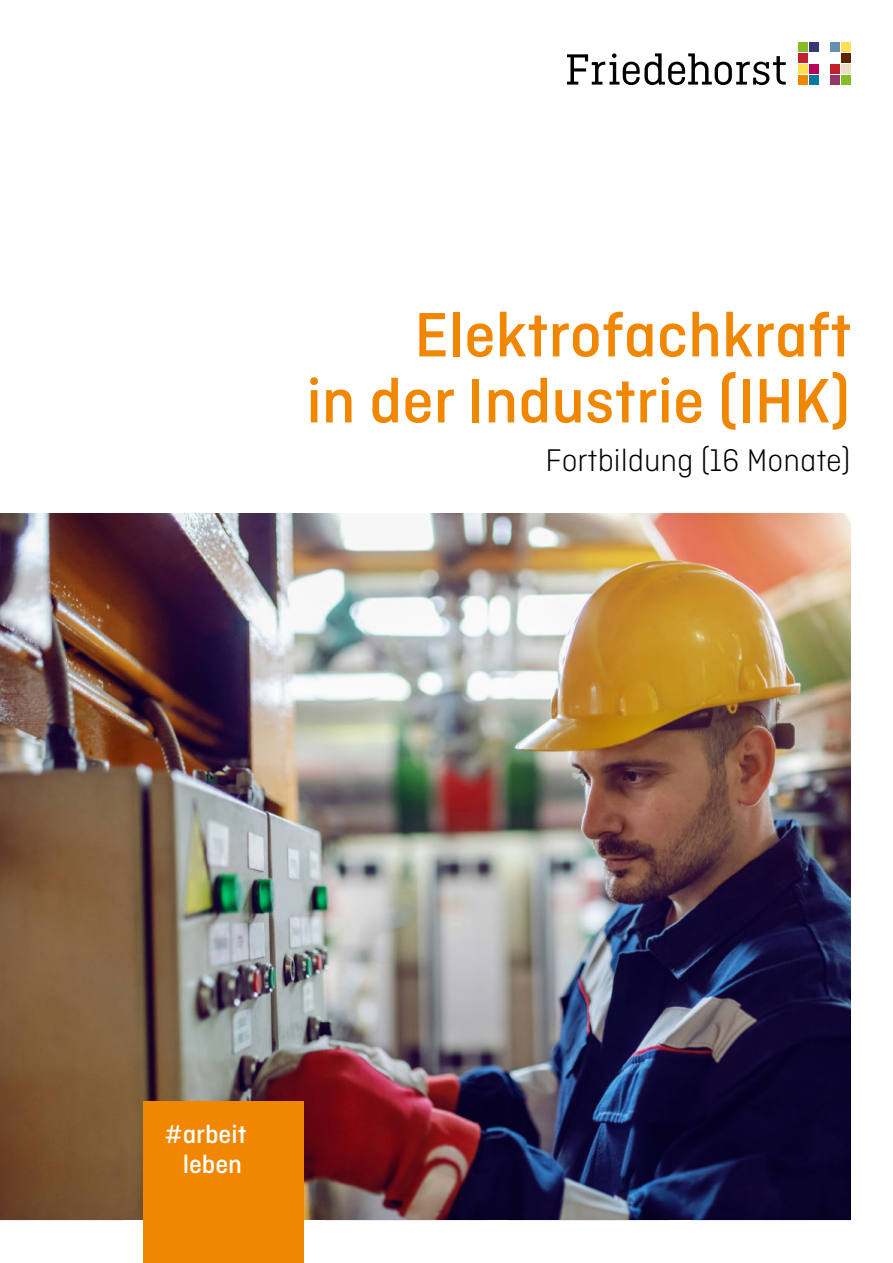
<style>
.page{position:relative;width:893px;height:1263px;background:#fff}
.page>*{position:absolute;margin:0;border:0;box-sizing:border-box;transform-origin:0 0}
.t1{font:500 66px/66px "Ciutadella";color:#f18700;text-align:right}
.t2{font:300 33px "Ciutadella";color:#000}
.t3{font:500 27px/30px "Ciutadella";color:#fff;text-align:center}
</style>
<div class="page">
<div style="left:798px;top:75px;width:9px;height:10px;background:#f18700"></div>
<div style="left:798px;top:64px;width:9px;height:10px;background:#ffe054"></div>
<div style="left:798px;top:53px;width:9px;height:10px;background:#c2202d"></div>
<div style="left:798px;top:43px;width:9px;height:9px;background:#86bc25"></div>
<div style="left:809px;top:75px;width:9px;height:10px;background:#007ca3"></div>
<div style="left:809px;top:64px;width:9px;height:10px;background:#ba0059"></div>
<div style="left:809px;top:43px;width:9px;height:9px;background:#383772"></div>
<div style="left:830px;top:75px;width:9px;height:10px;background:#963867"></div>
<div style="left:830px;top:64px;width:9px;height:10px;background:#c2202d"></div>
<div style="left:830px;top:43px;width:9px;height:9px;background:#6491ad"></div>
<div style="left:841px;top:75px;width:9px;height:10px;background:#86bc25"></div>
<div style="left:841px;top:64px;width:9px;height:10px;background:#eadec7"></div>
<div style="left:841px;top:53px;width:9px;height:10px;background:#5c2401"></div>
<div style="left:841px;top:43px;width:9px;height:9px;background:#ffe054"></div>
<svg style="left:567px;top:53px;width:219px;height:32px"></svg>
<img style="left:0;top:514px;width:850px;height:706px">
<div style="left:144px;top:1102px;width:160px;height:161px;background:#f18700"></div>
<p class="t1" style="left:306px;top:305px;width:547px">Elektrofachkraft<br>in der Industrie (IHK)</p>
<p class="t2" style="left:546px;top:445px;width:306px">Fortbildung (16 Monate)</p>
<p class="t3" style="left:165px;top:1120px;width:83px">#arbeit leben</p>
</div>
